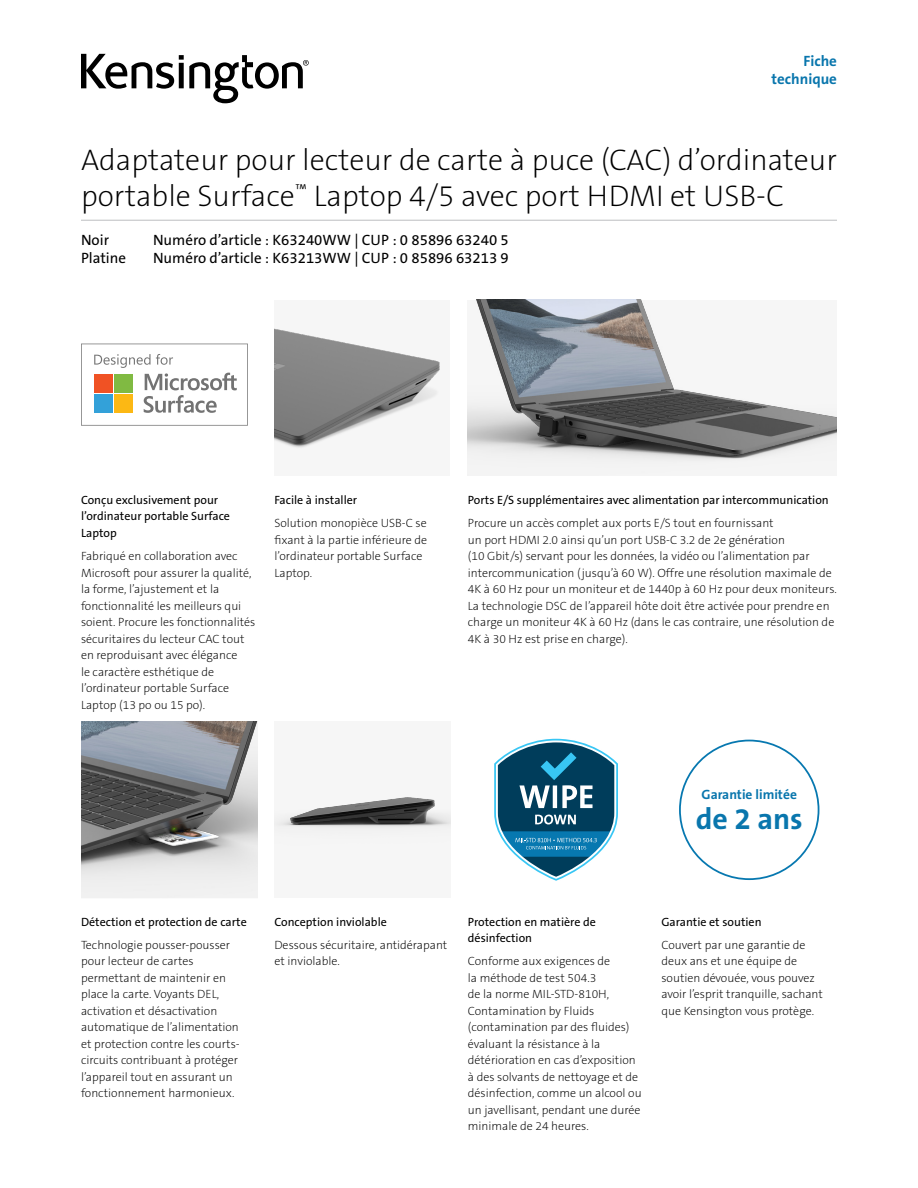
<style>
.page{position:relative;width:918px;height:1188px;background:#fff}
.page>*{position:absolute;margin:0;border:0;box-sizing:border-box;transform-origin:0 0}
.Product_Name{font:30px/36px "The Sans KENSINGTON2 XL";color:#000}
.t1{font:30px "The Sans KENSINGTON7 Bd";color:#0976ad}
.Part_No__UPC{font:15px "The Sans KENSINGTON5 Rg";color:#000}
.Filetype_Header_Blue{font:15px "The Sans KENSINGTON7 Bd";color:#0976ad}
.t2{font:13.5px "The Sans KENSINGTON7 Bd";color:#0976ad}
.Body{font:12px/16.5px "The Sans KENSINGTON2 XL";color:#000}
.t3{font:12px/16.5px "The Sans KENSINGTON5 Rg";color:#000}
</style>
<div class="page">
<hr style="left:81px;top:220px;width:756px;height:1px;background:#bcbec0">
<img style="left:274px;top:328px;width:166px;height:121px">
<img style="left:468px;top:300px;width:369px;height:175px">
<img style="left:81px;top:722px;width:176px;height:176px">
<div style="left:274px;top:722px;width:177px;height:176px;background:#f6f6f6"></div>
<img style="left:279px;top:797px;width:172px;height:30px">
<svg style="left:81px;top:54px;width:228px;height:49px"></svg>
<svg style="left:81px;top:344px;width:167px;height:82px"></svg>
<svg style="left:494px;top:738px;width:124px;height:143px"></svg>
<p class="Filetype_Header_Blue" style="left:804px;top:53px;width:35px">Fiche</p>
<p class="Filetype_Header_Blue" style="left:772px;top:71px;width:67px">technique</p>
<h1 class="Product_Name" style="left:81px;top:143px;width:758px">Adaptateur pour lecteur de carte à puce (CAC) d’ordinateur portable Surface<sup>™</sup> Laptop 4/5 avec port HDMI et USB-C</h1>
<h2 class="Part_No__UPC" style="left:81px;top:231px;width:30px">Noir</h2>
<h2 class="Part_No__UPC" style="left:153px;top:231px;width:357px">Numéro d’article : K63240WW | CUP : 0 85896 63240 5</h2>
<h2 class="Part_No__UPC" style="left:81px;top:249px;width:47px">Platine</h2>
<h2 class="Part_No__UPC" style="left:153px;top:249px;width:357px">Numéro d’article : K63213WW | CUP : 0 85896 63213 9</h2>
<h3 class="t3" style="left:81px;top:492px;width:151px">Conçu exclusivement pour l’ordinateur portable Surface<br>Laptop</h3>
<p class="Body" style="left:81px;top:548px;width:176px">Fabriqué en collaboration avec<br>Microsoft pour assurer la qualité, la forme, l’ajustement et la fonctionnalité les meilleurs qui soient. Procure les fonctionnalités sécuritaires du lecteur CAC tout en reproduisant avec élégance<br>le caractère esthétique de l’ordinateur portable Surface<br>Laptop (13 po ou 15 po).</p>
<h3 class="t3" style="left:274px;top:492px;width:84px">Facile à installer</h3>
<p class="Body" style="left:274px;top:515px;width:154px">Solution monopièce USB-C se fixant à la partie inférieure de l’ordinateur portable Surface<br>Laptop.</p>
<h3 class="t3" style="left:468px;top:492px;width:362px">Ports E/S supplémentaires avec alimentation par intercommunication</h3>
<p class="Body" style="left:468px;top:515px;width:371px">Procure un accès complet aux ports E/S tout en fournissant<br>un port HDMI 2.0 ainsi qu’un port USB-C 3.2 de 2e génération<br>(10 Gbit/s) servant pour les données, la vidéo ou l’alimentation par intercommunication (jusqu’à 60 W). Offre une résolution maximale de 4K à 60 Hz pour un moniteur et de 1440p à 60 Hz pour deux moniteurs.<br>La technologie DSC de l’appareil hôte doit être activée pour prendre en charge un moniteur 4K à 60 Hz (dans le cas contraire, une résolution de 4K à 30 Hz est prise en charge).</p>
<p class="t2" style="left:702px;top:787px;width:97px">Garantie limitée</p>
<h1 class="t1" style="left:696px;top:803px;width:109px">de 2 ans</h1>
<h3 class="t3" style="left:81px;top:914px;width:167px">Détection et protection de carte</h3>
<p class="Body" style="left:81px;top:937px;width:160px">Technologie pousser-pousser pour lecteur de cartes permettant de maintenir en place la carte. Voyants DEL, activation et désactivation automatique de l’alimentation et protection contre les courts&shy;circuits contribuant à protéger l’appareil tout en assurant un fonctionnement harmonieux.</p>
<h3 class="t3" style="left:274px;top:914px;width:114px">Conception inviolable</h3>
<p class="Body" style="left:274px;top:937px;width:174px">Dessous sécuritaire, antidérapant et inviolable.</p>
<h3 class="t3" style="left:468px;top:914px;width:129px">Protection en matière de désinfection</h3>
<p class="Body" style="left:468px;top:954px;width:175px">Conforme aux exigences de<br>la méthode de test 504.3<br>de la norme MIL-STD-810H,<br>Contamination by Fluids (contamination par des fluides) évaluant la résistance à la détérioration en cas d’exposition à des solvants de nettoyage et de désinfection, comme un alcool ou un javellisant, pendant une durée minimale de 24 heures.</p>
<h3 class="t3" style="left:661px;top:914px;width:102px">Garantie et soutien</h3>
<p class="Body" style="left:661px;top:937px;width:163px">Couvert par une garantie de deux ans et une équipe de soutien dévouée, vous pouvez avoir l’esprit tranquille, sachant que Kensington vous protège.</p>
</div>
